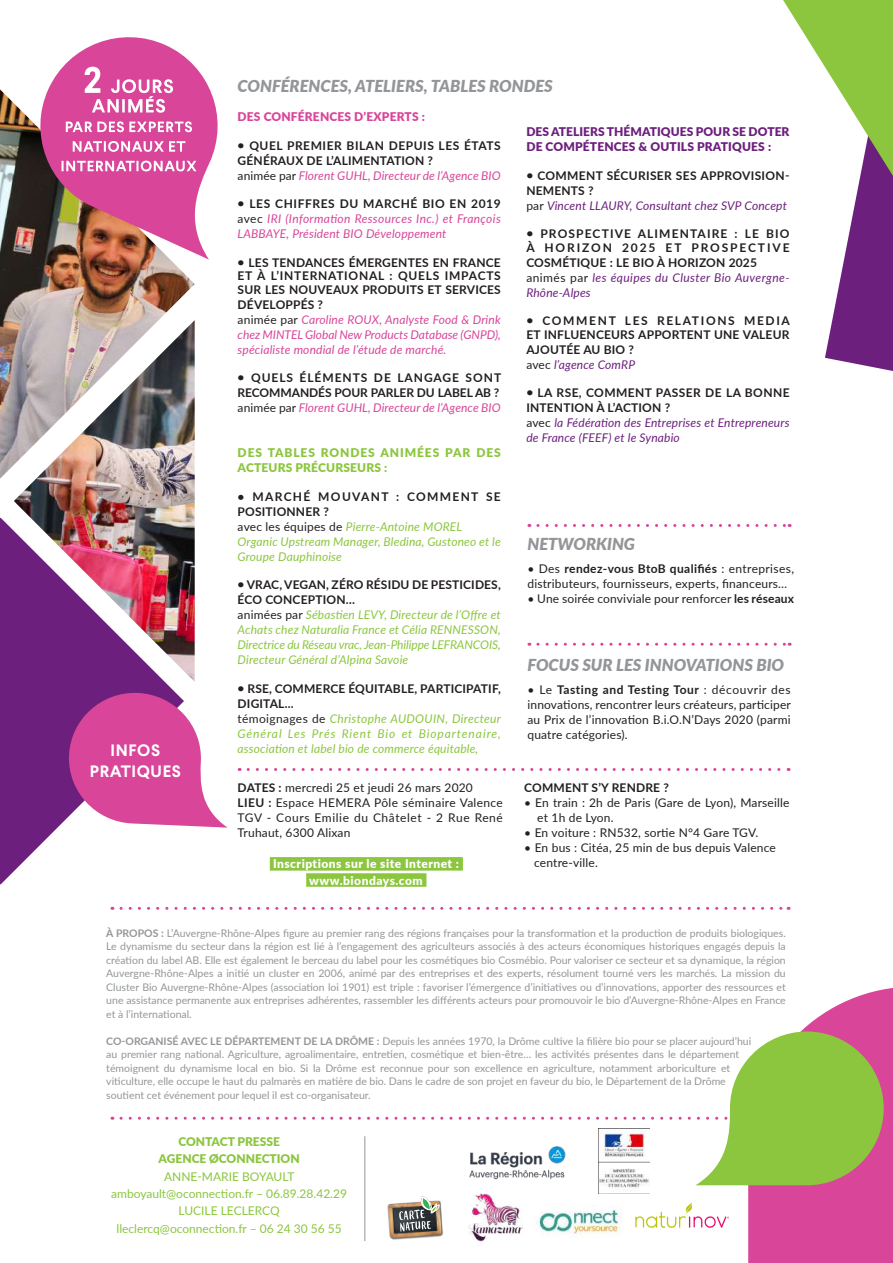
<style>
.page{position:relative;width:893px;height:1263px;background:#fff}
.page>*{position:absolute;margin:0;border:0;box-sizing:border-box;transform-origin:0 0}
.t1{font:italic 900 16.5px "Lato";color:#939598}
.t2{font:700 16.5px/21.6px "Larsseit";letter-spacing:.04em;color:#fff;text-align:center}
.t3{font:12px/15px "Lato";letter-spacing:.015em;color:#231f20}
.t4{font:italic 12px/15px "Lato";letter-spacing:.015em;color:#8bc63e}
.t5{font:700 12px/13.5px "Lato";letter-spacing:.025em;color:#231f20}
.t6{font:italic 12px/15px "Lato";letter-spacing:.015em;color:#d84599;text-align:justify}
.t7{font:italic 12px/15px "Lato";letter-spacing:.015em;color:#6c1f7d}
.t8{font:12px/17.4px "Lato";color:#8bc63e;text-align:center}
.t9{font:700 12px/15px "Lato";letter-spacing:-.005em;color:#231f20}
.t10{font:700 12px/15px "Lato";letter-spacing:.045em;color:#231f20}
.t11{font:italic 12px/15px "Lato";letter-spacing:.035em;color:#6c1f7d}
.t12{font:900 12px/15px "Lato";letter-spacing:.005em;color:#6c1f7d}
.t13{font:700 12px/13.5px "Lato";letter-spacing:.095em;color:#231f20}
.t14{font:900 12px/15px "Lato";letter-spacing:.065em;color:#8bc63e}
.t15{font:900 12px/16.2px "Lato";letter-spacing:.04em;color:#fff;text-align:center}
.t16{font:900 12px/17.4px "Lato";letter-spacing:.015em;color:#8bc63e;text-align:center}
.t17{font:900 12px "Lato";letter-spacing:.015em;color:#d84599}
.t18{font:10.5px/13.5px "Lato";color:#939598;text-align:justify}
.s1{font-weight:400}
.s2{font-weight:400;font-style:italic;color:#d84599}
.s3{font-weight:700;font-style:normal;color:#231f20}
.s4{font-style:normal;color:#231f20}
.s5{font-weight:400;font-style:italic;color:#6c1f7d}
.s6{font-weight:700}
</style>
<div class="page">
<svg style="left:248px;top:768px;width:541px;height:3px"></svg>
<svg style="left:121px;top:907px;width:668px;height:3px"></svg>
<img style="left:14px;top:479px;width:181px;height:203px">
<img style="left:0;top:518px;width:184px;height:366px">
<img style="left:0;top:89px;width:195px;height:390px">
<svg style="left:28px;top:37px;width:190px;height:223px;fill:#d84599"></svg>
<svg style="left:67px;top:691px;width:161px;height:137px"></svg>
<svg style="left:62px;top:161px;width:134px;height:10px"></svg>
<svg style="left:73px;top:141px;width:112px;height:11px"></svg>
<svg style="left:66px;top:121px;width:126px;height:11px"></svg>
<svg style="left:85px;top:67px;width:88px;height:46px"></svg>
<svg style="left:783px;top:0;width:110px;height:371px"></svg>
<svg style="left:121px;top:988px;width:772px;height:275px"></svg>
<hr style="left:364px;top:1136px;width:1px;height:105px;background:#939598">
<div style="left:270px;top:857px;width:193px;height:14px;background:#8bc63e"></div>
<div style="left:306px;top:873px;width:120px;height:14px;background:#8bc63e"></div>
<svg style="left:538px;top:643px;width:252px;height:3px"></svg>
<svg style="left:538px;top:524px;width:252px;height:3px"></svg>
<h1 class="t2" style="left:90px;top:739px;width:93px">INFOS<br>PRATIQUES</h1>
<h1 class="t1" style="left:238px;top:73px;width:317px">CONFÉRENCES, ATELIERS, TABLES RONDES</h1>
<p class="t17" style="left:238px;top:108px;width:189px">DES CONFÉRENCES D’EXPERTS :</p>
<p class="t10" style="left:238px;top:137px;width:265px">• QUEL PREMIER BILAN DEPUIS LES ÉTATS<br>GÉNÉRAUX DE L’ALIMENTATION ?<br><span class="s1">animée par</span> <span class="s2">Florent GUHL, Directeur de l’Agence BIO</span></p>
<p class="t6" style="left:238px;top:196px;width:265px"><span class="s3">• LES CHIFFRES DU MARCHÉ BIO EN 2019 </span><span class="s4">avec</span> IRI (Information Ressources Inc.) et François LABBAYE, Président BIO Développement</p>
<p class="t5" style="left:238px;top:255px;width:265px;text-align:justify">• LES TENDANCES ÉMERGENTES EN FRANCE ET À L’INTERNATIONAL : QUELS IMPACTS SUR LES NOUVEAUX PRODUITS ET SERVICES</p>
<p class="t6" style="left:238px;top:296px;width:265px;text-align:left"><span class="s3">DÉVELOPPÉS ?<br></span><span class="s4">animée par</span> Caroline ROUX, Analyste Food &amp; Drink chez MINTEL Global New Products Database (GNPD), spécialiste mondial de l’étude de marché.</p>
<p class="t9" style="left:238px;top:370px;width:265px">• QUELS ÉLÉMENTS DE LANGAGE SONT<br>RECOMMANDÉS POUR PARLER DU LABEL AB ? <span class="s1">animée par</span> <span class="s2">Florent GUHL, Directeur de l’Agence BIO</span></p>
<p class="t14" style="left:238px;top:445px;width:265px">DES TABLES RONDES ANIMÉES PAR DES<br>ACTEURS PRÉCURSEURS :</p>
<p class="t4" style="left:238px;top:488px;width:265px"><span class="s3">• MARCHÉ MOUVANT : COMMENT SE<br>POSITIONNER ?<br></span><span class="s4">avec les équipes de</span> Pierre-Antoine MOREL<br>Organic Upstream Manager, Bledina, Gustoneo et le<br>Groupe Dauphinoise</p>
<p class="t4" style="left:238px;top:577px;width:265px"><span class="s3">• VRAC, VEGAN, ZÉRO RÉSIDU DE PESTICIDES, ÉCO CONCEPTION…<br></span><span class="s4">animées par</span> Sébastien LEVY, Directeur de l’Offre et Achats chez Naturalia France et Célia RENNESSON, Directrice du Réseau vrac, Jean-Philippe LEFRANCOIS, Directeur Général d’Alpina Savoie</p>
<p class="t4" style="left:238px;top:680px;width:265px"><span class="s3">• RSE, COMMERCE ÉQUITABLE, PARTICIPATIF, DIGITAL...<br></span><span class="s4">témoignages de</span> Christophe AUDOUIN, Directeur Général Les Prés Rient Bio et Biopartenaire, association et label bio de commerce équitable,</p>
<p class="t12" style="left:526px;top:124px;width:265px">DES ATELIERS THÉMATIQUES POUR SE DOTER<br>DE COMPÉTENCES &amp; OUTILS PRATIQUES :</p>
<p class="t5" style="left:526px;top:167px;width:265px;line-height:15px">• COMMENT SÉCURISER SES APPROVISION-<br>NEMENTS ?<br><span class="s1">par</span> <span class="s5">Vincent LLAURY, Consultant chez SVP Concept</span></p>
<p class="t13" style="left:526px;top:227px;width:265px">• PROSPECTIVE ALIMENTAIRE : LE BIO<br>À HORIZON 2025 ET PROSPECTIVE</p>
<p class="t11" style="left:526px;top:254px;width:265px"><span class="s3">COSMÉTIQUE : LE BIO À HORIZON 2025 </span><span class="s4">animés par</span> les équipes du Cluster Bio Auvergne-<br>Rhône-Alpes</p>
<p class="t5" style="left:526px;top:314px;width:265px">• COMMENT LES RELATIONS MEDIA<br>ET INFLUENCEURS APPORTENT UNE VALEUR</p>
<p class="t5" style="left:526px;top:341px;width:110px;line-height:15px">AJOUTÉE AU BIO ? <span class="s1">avec</span> <span class="s5">l’agence ComRP</span></p>
<p class="t7" style="left:526px;top:385px;width:265px"><span class="s3">• LA RSE, COMMENT PASSER DE LA BONNE INTENTION À L’ACTION ?<br></span><span class="s4">avec</span> la Fédération des Entreprises et Entrepreneurs de France (FEEF) et le Synabio</p>
<h1 class="t1" style="left:527px;top:531px;width:109px">NETWORKING</h1>
<p class="t3" style="left:527px;top:561px;width:268px">• Des <span class="s6">rendez-vous BtoB qualifiés</span> : entreprises, distributeurs, fournisseurs, experts, financeurs…</p>
<p class="t3" style="left:527px;top:591px;width:268px">• Une soirée conviviale pour renforcer <span class="s6">les réseaux</span></p>
<h1 class="t1" style="left:527px;top:652px;width:258px">FOCUS SUR LES INNOVATIONS BIO</h1>
<p class="t3" style="left:527px;top:682px;width:265px;text-align:justify">• Le <span class="s6">Tasting and Testing Tour</span> : découvrir des innovations, rencontrer leurs créateurs, participer au Prix de l’innovation B.i.O.N’Days 2020 (parmi quatre catégories).</p>
<p class="t3" style="left:238px;top:780px;width:267px"><span class="s6">DATES :</span> mercredi 25 et jeudi 26 mars 2020<br><span class="s6">LIEU :</span> Espace HEMERA Pôle séminaire Valence TGV - Cours Emilie du Châtelet - 2 Rue René Truhaut, 6300 Alixan</p>
<p class="t5" style="left:524px;top:780px;width:146px">COMMENT S’Y RENDRE ?</p>
<p class="t3" style="left:537px;top:795px;width:254px;text-indent:-13px">• En train : 2h de Paris (Gare de Lyon), Marseille et 1h de Lyon.</p>
<p class="t3" style="left:524px;top:825px;width:236px">• En voiture : RN532, sortie N°4 Gare TGV.</p>
<p class="t3" style="left:534px;top:840px;width:243px;text-indent:-10px">• En bus : Citéa, 25 min de bus depuis Valence centre-ville.</p>
<p class="t15" style="left:273px;top:855px;width:188px">Inscriptions sur le site Internet : www.biondays.com</p>
<p class="t18" style="left:106px;top:925px;width:681px"><span class="s6">À PROPOS :</span> L’Auvergne-Rhône-Alpes figure au premier rang des régions françaises pour la transformation et la production de produits biologiques.<br>Le dynamisme du secteur dans la région est lié à l’engagement des agriculteurs associés à des acteurs économiques historiques engagés depuis la création du label AB. Elle est également le berceau du label pour les cosmétiques bio Cosmébio. Pour valoriser ce secteur et sa dynamique, la région Auvergne-Rhône-Alpes a initié un cluster en 2006, animé par des entreprises et des experts, résolument tourné vers les marchés. La mission du Cluster Bio Auvergne-Rhône-Alpes (association loi 1901) est triple : favoriser l’émergence d’initiatives ou d’innovations, apporter des ressources et une assistance permanente aux entreprises adhérentes, rassembler les différents acteurs pour promouvoir le bio d’Auvergne-Rhône-Alpes en France et à l’international.</p>
<p class="t18" style="left:106px;top:1033px;width:646px;text-align:left"><span class="s6">CO-ORGANISÉ AVEC LE DÉPARTEMENT DE LA DRÔME :</span> Depuis les années 1970, la Drôme cultive la filière bio pour se placer aujourd’hui au premier rang national. Agriculture, agroalimentaire, entretien, cosmétique et bien-être… les activités présentes dans le département témoignent du dynamisme local en bio. Si la Drôme est reconnue pour son excellence en agriculture, notamment arboriculture et viticulture, elle occupe le haut du palmarès en matière de bio. Dans le cadre de son projet en faveur du bio, le Département de la Drôme soutient cet événement pour lequel il est co-organisateur.</p>
<p class="t16" style="left:159px;top:1132px;width:143px">CONTACT PRESSE<br>AGENCE ØCONNECTION</p>
<p class="t8" style="left:111px;top:1167px;width:237px">ANNE-MARIE BOYAULT amboyault@oconnection.fr – 06.89.28.42.29<br>LUCILE LECLERCQ<br>lleclercq@oconnection.fr – 06 24 30 56 55</p>
</div>
